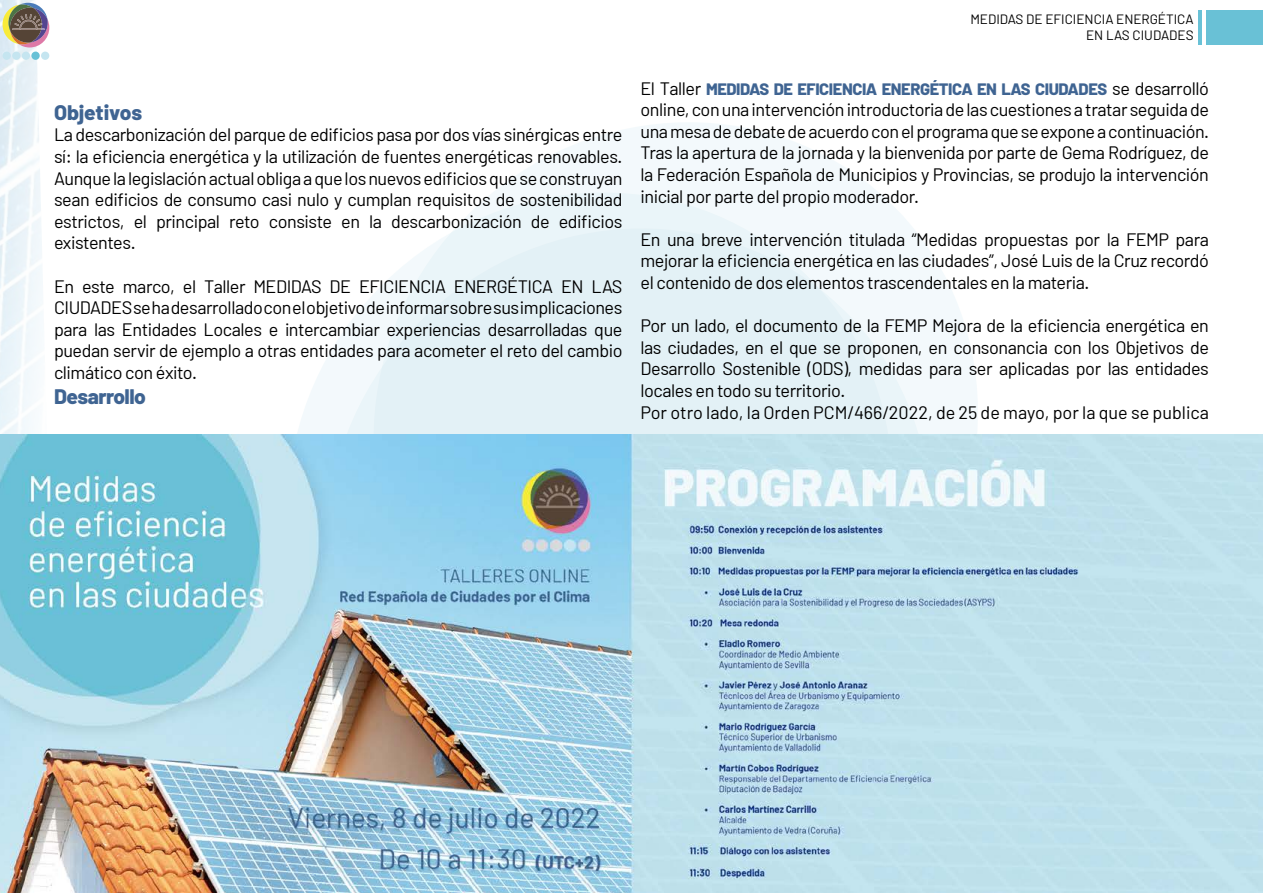
<style>
.page{position:relative;width:1263px;height:893px;background:#fff}
.page>*{position:absolute;margin:0;border:0;box-sizing:border-box;transform-origin:0 0}
.t1{font:800 21px "Barlow";letter-spacing:-.025em;color:#3f6492}
.t2{font:800 21px "Barlow";color:#3f6492}
.t3{font:18px/21.6px "Barlow";letter-spacing:-.025em;color:#000;text-align:justify}
.t4{font:800 16.5px "Barlow";letter-spacing:-.025em;color:#3f6492}
.t5{font:13.5px/16.2px "Barlow";color:#000;text-align:right}
.s1{font-weight:400;font-size:18px;color:#000}
</style>
<div class="page">
<img style="left:0;top:0;width:67px;height:435px">
<svg style="left:201px;top:123px;width:855px;height:312px"></svg>
<div style="left:1206px;top:10px;width:57px;height:35px;background:#69c1d6"></div>
<hr style="left:1198px;top:10px;width:3px;height:35px;background:#69c1d6">
<svg style="left:3px;top:3px;width:46px;height:44px;background:#978a7c"></svg>
<div style="left:3px;top:52px;width:8px;height:8px;background:#c5e5f0;border-radius:50%"></div>
<div style="left:12px;top:52px;width:8px;height:8px;background:#c5e5f0;border-radius:50%"></div>
<div style="left:22px;top:52px;width:8px;height:8px;background:#c5e5f0;border-radius:50%"></div>
<div style="left:31px;top:52px;width:9px;height:8px;background:#68c1d6;border-radius:50%"></div>
<div style="left:41px;top:52px;width:8px;height:8px;background:#c5e5f0;border-radius:50%"></div>
<img style="left:0;top:435px;width:1263px;height:458px">
<p class="t2" style="left:54px;top:99px;width:90px">Objetivos</p>
<p class="t3" style="left:54px;top:124px;width:570px">La descarbonización del parque de edificios pasa por dos vías sinérgicas entre sí: la eficiencia energética y la utilización de fuentes energéticas renovables.<br>Aunque la legislación actual obliga a que los nuevos edificios que se construyan sean edificios de consumo casi nulo y cumplan requisitos de sostenibilidad estrictos, el principal reto consiste en la descarbonización de edificios existentes.</p>
<p class="t3" style="left:54px;top:275px;width:570px">En este marco, el Taller MEDIDAS DE EFICIENCIA ENERGÉTICA EN LAS CIUDADES se ha desarrollado con el objetivo de informar sobre sus implicaciones para las Entidades Locales e intercambiar experiencias desarrolladas que puedan servir de ejemplo a otras entidades para acometer el reto del cambio climático con éxito.</p>
<p class="t1" style="left:54px;top:384px;width:94px">Desarrollo</p>
<p class="t5" style="left:970px;top:11px;width:225px">MEDIDAS DE EFICIENCIA ENERGÉTICA<br>EN LAS CIUDADES</p>
<p class="t4" style="left:640px;top:78px;width:570px"><span class="s1">El Taller</span> MEDIDAS DE EFICIENCIA ENERGÉTICA EN LAS CIUDADES <span class="s1">se desarrolló</span></p>
<p class="t3" style="left:640px;top:98px;width:570px">online, con una intervención introductoria de las cuestiones a tratar seguida de una mesa de debate de acuerdo con el programa que se expone a continuación.<br>Tras la apertura de la jornada y la bienvenida por parte de Gema Rodríguez, de la Federación Española de Municipios y Provincias, se produjo la intervención inicial por parte del propio moderador.</p>
<p class="t3" style="left:640px;top:228px;width:570px">En una breve intervención titulada “Medidas propuestas por la FEMP para mejorar la eficiencia energética en las ciudades”, José Luis de la Cruz recordó el contenido de dos elementos trascendentales en la materia.</p>
<p class="t3" style="left:640px;top:314px;width:570px;text-align:left">Por un lado, el documento de la FEMP Mejora de la eficiencia energética en las ciudades, en el que se proponen, en consonancia con los Objetivos de Desarrollo Sostenible (ODS), medidas para ser aplicadas por las entidades locales en todo su territorio.<br>Por otro lado, la Orden PCM/466/2022, de 25 de mayo, por la que se publica</p>
</div>
